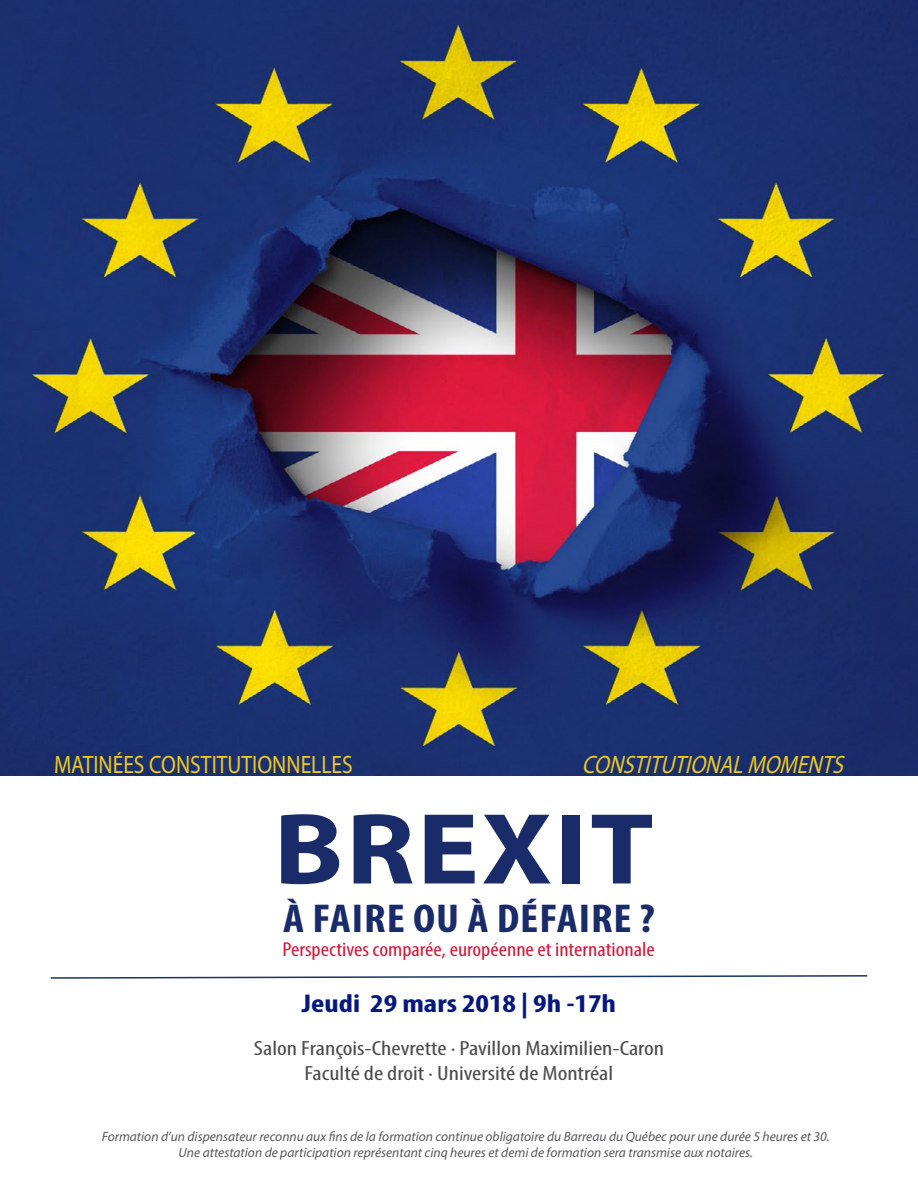
<style>
.page{position:relative;width:918px;height:1188px;background:#fff}
.page>*{position:absolute;margin:0;border:0;box-sizing:border-box;transform-origin:0 0}
.t1{font:700 102px "Myriad Pro";letter-spacing:.02em;color:#192b69;scale:1.14 1}
.t2{font:700 condensed 40.5px "Myriad Pro";letter-spacing:.02em;color:#192b69;scale:1.14 1}
.t3{font:700 condensed 25.8px "Myriad Pro";color:#06187d;scale:1.23 1}
.t4{font:25.2px "Myriad Pro";color:#eec923;scale:.86 1}
.t5{font:italic 25.2px "Myriad Pro";color:#eec923;scale:.86 1}
.t6{font:condensed 20.55px "Myriad Pro";color:#4b4c4d;scale:1.23 1}
.t7{font:condensed 20.1px "Myriad Pro";color:#d41839;scale:1.14 1}
.t8{font:italic 13.5px "Myriad Pro";color:#57585a}
</style>
<div class="page">
<img style="left:0;top:0;width:918px;height:775px">
<svg style="left:50px;top:975px;width:818px;height:4px"></svg>
<p class="t4" style="left:54px;top:749px;width:349px">MATINÉES CONSTITUTIONNELLES</p>
<p class="t5" style="left:582px;top:749px;width:313px">CONSTITUTIONALMOMENTS</p>
<p class="t1" style="left:274px;top:783px;width:335px">BREXIT</p>
<p class="t2" style="left:283px;top:893px;width:328px">À FAIRE OU À DÉFAIRE ?</p>
<p class="t7" style="left:282px;top:937px;width:328px">Perspectives comparée, européenne et internationale</p>
<p class="t3" style="left:302px;top:987px;width:257px">Jeudi 29 mars 2018 | 9h -17h</p>
<p class="t6" style="left:254px;top:1036px;width:335px">Salon François-Chevrette · Pavillon Maximilien-Caron</p>
<p class="t6" style="left:305px;top:1061px;width:253px">Faculté de droit · Université de Montréal</p>
<p class="t8" style="left:102px;top:1128px;width:729px">Formation d’un dispensateur reconnu aux fins de la formation continue obligatoire du Barreau du Québec pour une durée 5 heures et 30.</p>
<p class="t8" style="left:179px;top:1144px;width:576px">Une attestation de participation représentant cinq heures et demi de formation sera transmise aux notaires.</p>
</div>
